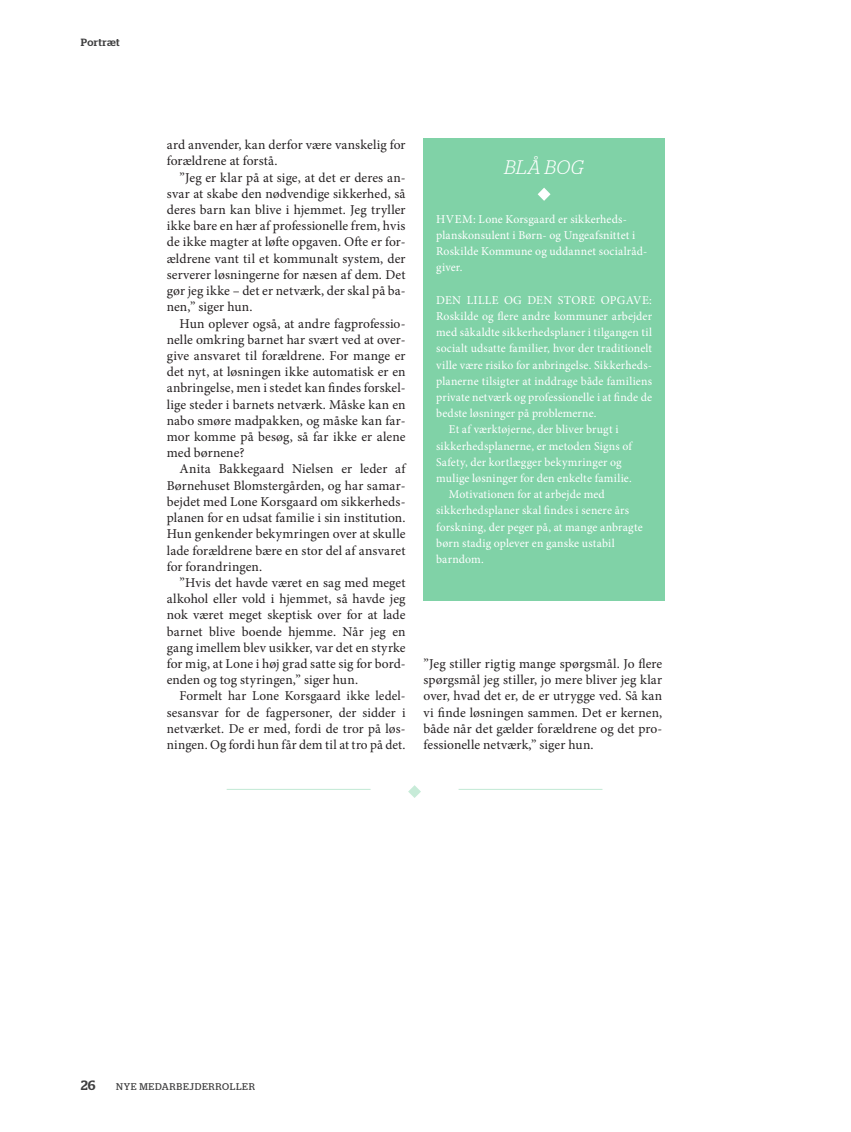
<style>
.page{position:relative;width:851px;height:1132px;background:#fff}
.page>*{position:absolute;margin:0;border:0;box-sizing:border-box;transform-origin:0 0}
.Velfærd_Overskrift_t{font:italic 300 19.5px "Stag";letter-spacing:.02em;color:#fff}
.Velfærd_Brødtekst_Fi{font:13.5px/16.2px "Minion Pro";letter-spacing:.005em;color:#231f20;text-align:justify}
.t1{font:500 13.5px "Stag";color:#3e3e3f}
.Velfærd_tekst_i__box{font:12px/16.2px "Minion Pro";letter-spacing:.01em;color:#fff}
.t2{font:500 10.5px "Stag";letter-spacing:.035em;color:#3e3e3f}
.t3{font:9.75px "Stag";letter-spacing:.07em;color:#3e3e3f}
</style>
<div class="page">
<div style="left:423px;top:138px;width:241px;height:462px;background:#80d2a7"></div>
<svg style="left:537px;top:187px;width:13px;height:14px"></svg>
<hr style="left:227px;top:788px;width:143px;height:1px;background:#00a54f">
<hr style="left:458px;top:788px;width:144px;height:1px;background:#00a54f">
<svg style="left:408px;top:785px;width:13px;height:12px"></svg>
<p class="t2" style="left:81px;top:36px;width:40px">Portræt</p>
<p class="Velfærd_Brødtekst_Fi" style="left:167px;top:137px;width:240px">ard anvender, kan derfor være vanskelig for forældrene at forstå.</p>
<p class="Velfærd_Brødtekst_Fi" style="left:167px;top:169px;width:240px;text-indent:13px">”Jeg er klar på at sige, at det er deres an&shy;svar at skabe den nødvendige sikkerhed, så deres barn kan blive i hjemmet. Jeg tryller ikke bare en hær af professionelle frem, hvis de ikke magter at løfte opgaven. Ofte er for&shy;ældrene vant til et kommunalt system, der serverer løsningerne for næsen af dem. Det gør jeg ikke – det er netværk, der skal på ba&shy;nen,” siger hun.</p>
<p class="Velfærd_Brødtekst_Fi" style="left:167px;top:315px;width:240px;text-indent:13px">Hun oplever også, at andre fagprofessio&shy;nelle omkring barnet har svært ved at over&shy;give ansvaret til forældrene. For mange er det nyt, at løsningen ikke automatisk er en anbringelse, men i stedet kan findes forskel&shy;lige steder i barnets netværk. Måske kan en nabo smøre madpakken, og måske kan far&shy;mor komme på besøg, så far ikke er alene med børnene?</p>
<p class="Velfærd_Brødtekst_Fi" style="left:167px;top:461px;width:240px;text-indent:13px">Anita Bakkegaard Nielsen er leder af Børnehuset Blomstergården, og har samar&shy;bejdet med Lone Korsgaard om sikkerheds&shy;planen for en udsat familie i sin institution.<br>Hun genkender bekymringen over at skulle lade forældrene bære en stor del af ansvaret for forandringen.</p>
<p class="Velfærd_Brødtekst_Fi" style="left:167px;top:574px;width:240px;text-indent:13px">”Hvis det havde været en sag med meget alkohol eller vold i hjemmet, så havde jeg nok været meget skeptisk over for at lade barnet blive boende hjemme. Når jeg en gang imellem blev usikker, var det en styrke for mig, at Lone i høj grad satte sig for bord&shy;enden og tog styringen,” siger hun.</p>
<p class="Velfærd_Brødtekst_Fi" style="left:167px;top:687px;width:240px;text-indent:13px">Formelt har Lone Korsgaard ikke ledel&shy;sesansvar for de fagpersoner, der sidder i netværket. De er med, fordi de tror på løs&shy;ningen. Og fordi hun får dem til at tro på det.</p>
<p class="Velfærd_Overskrift_t" style="left:504px;top:156px;width:81px">BLÅ BOG</p>
<p class="Velfærd_tekst_i__box" style="left:436px;top:211px;width:212px">HVEM: Lone Korsgaard er sikkerheds&shy;planskonsulent i Børn- og Ungeafsnittet i<br>Roskilde Kommune og uddannet socialråd&shy;giver.</p>
<p class="Velfærd_tekst_i__box" style="left:436px;top:292px;width:217px;text-align:justify">DEN LILLE OG DEN STORE OPGAVE:<br>Roskilde og flere andre kommuner arbejder med såkaldte sikkerhedsplaner i tilgangen til socialt udsatte familier, hvor der traditionelt ville være risiko for anbringelse. Sikkerheds&shy;planerne tilsigter at inddrage både familiens private netværk og professionelle i at finde de bedste løsninger på problemerne.</p>
<p class="Velfærd_tekst_i__box" style="left:436px;top:421px;width:197px;text-indent:13px">Et af værktøjerne, der bliver brugt i sikkerhedsplanerne, er metoden Signs of Safety, der kortlægger bekymringer og mulige løsninger for den enkelte familie.</p>
<p class="Velfærd_tekst_i__box" style="left:436px;top:486px;width:208px;text-indent:13px">Motivationen for at arbejde med sikkerhedsplaner skal findes i senere års forskning, der peger på, at mange anbragte børn stadig oplever en ganske ustabil barndom.</p>
<p class="Velfærd_Brødtekst_Fi" style="left:423px;top:655px;width:240px">”Jeg stiller rigtig mange spørgsmål. Jo flere spørgsmål jeg stiller, jo mere bliver jeg klar over, hvad det er, de er utrygge ved. Så kan vi finde løsningen sammen. Det er kernen, både når det gælder forældrene og det pro&shy;fessionelle netværk,” siger hun.</p>
<p class="t1" style="left:81px;top:1077px;width:16px">26</p>
<p class="t3" style="left:116px;top:1080px;width:140px">NYE MEDARBEJDERROLLER</p>
</div>
